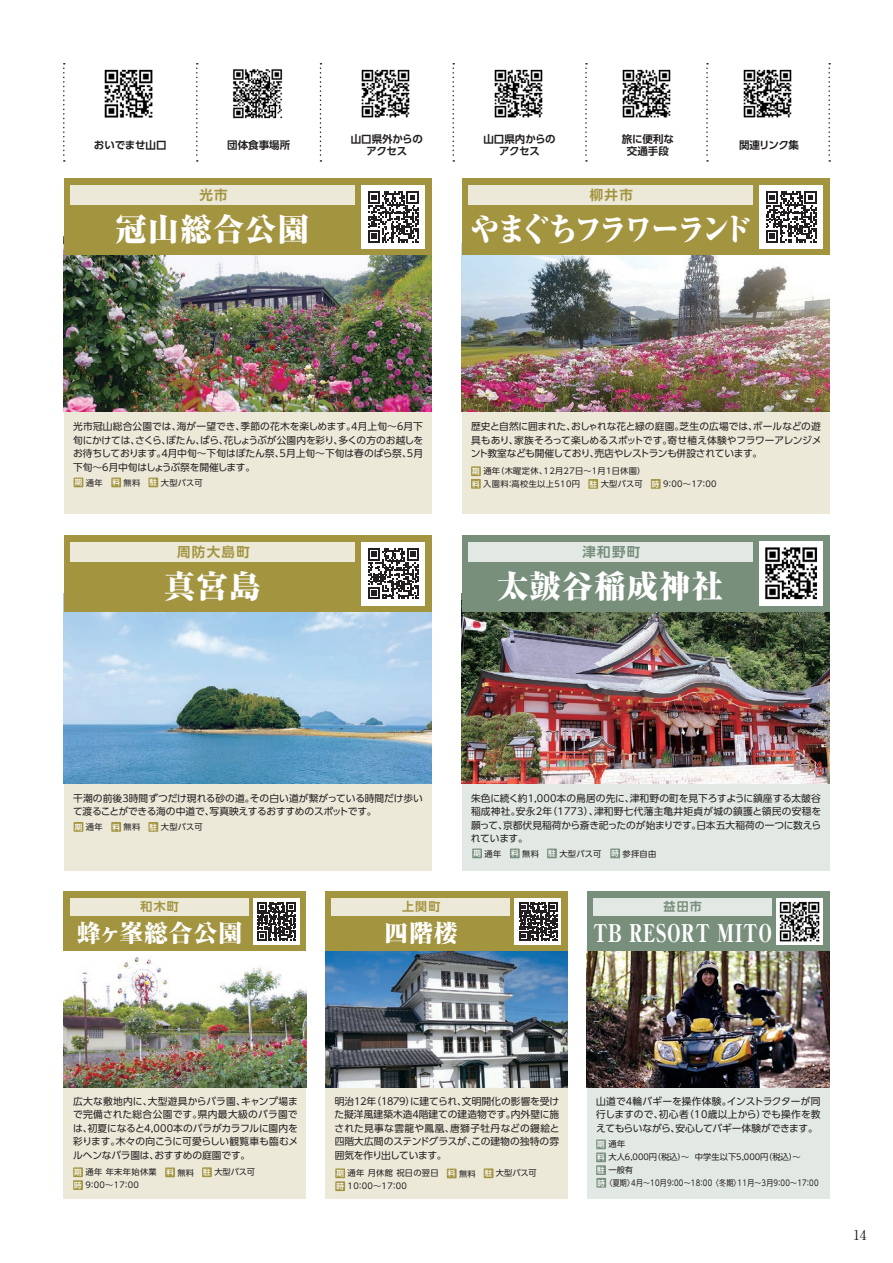
<style>
.page{position:relative;width:893px;height:1263px;background:#fff}
.page>*{position:absolute;margin:0;border:0;box-sizing:border-box;transform-origin:0 0}
.t1{font:800 expanded 31.5px "Ryumin Pr 6";letter-spacing:.03em;color:#fff}
.t2{font:800 expanded 31.5px "Ryumin Pr 6";letter-spacing:-.125em;color:#fff;scale:.92 1}
.t3{font:800 expanded 24px "Ryumin Pr 6";letter-spacing:.03em;color:#fff;scale:.75 1}
.t4{font:800 expanded 24px "Ryumin Pr 6";letter-spacing:.03em;color:#fff}
.t5{font:700 13.5px "UD Shin Go Pr 6 De";letter-spacing:.1em;color:#a39440}
.t6{font:700 13.5px "UD Shin Go Pr 6 De";color:#788f7c}
.t7{font:700 13.5px "A1 Mincho Std";color:#231f20}
.t8{font:700 12px "UD Shin Go Pr 6 De";letter-spacing:.1em;color:#a39440}
.t9{font:700 12px "UD Shin Go Pr 6 De";color:#788f7c}
.t10{font:700 10.5px/12px "UD Shin Go Pr 6 De";letter-spacing:-.01em;color:#231f20;text-align:center}
.t11{font:9.75px/13.5px "UD Shin Go Pr 6";letter-spacing:-.015em;color:#231f20;text-align:justify}
.t12{font:8.25px/12.9px "UD Shin Go Pr 6";letter-spacing:.04em;color:#231f20}
.t13{font:8.25px "UD Shin Go Pr 6";letter-spacing:.04em;color:#231f20;scale:.84 1}
.t14{font:8.25px/12.8px "UD Shin Go Pr 6";color:#231f20}
.s1{font-weight:500;font-size:7.5px;color:#fff}
</style>
<div class="page">
<div style="left:64px;top:397px;width:368px;height:117px;background:#ede9d9"></div>
<img style="left:64px;top:255px;width:368px;height:157px">
<div style="left:64px;top:179px;width:368px;height:76px;background:#a39440"></div>
<div style="left:70px;top:185px;width:284px;height:20px;background:#ede9d9"></div>
<div style="left:462px;top:753px;width:367px;height:117px;background:#e2e8e4"></div>
<img style="left:462px;top:612px;width:367px;height:171px">
<div style="left:462px;top:535px;width:367px;height:77px;background:#788f7c"></div>
<div style="left:468px;top:542px;width:284px;height:19px;background:#e2e8e4"></div>
<div style="left:462px;top:397px;width:367px;height:117px;background:#ede9d9"></div>
<img style="left:462px;top:255px;width:367px;height:157px">
<div style="left:462px;top:179px;width:367px;height:76px;background:#a39440"></div>
<div style="left:468px;top:185px;width:284px;height:20px;background:#ede9d9"></div>
<div style="left:64px;top:753px;width:368px;height:117px;background:#ede9d9"></div>
<img style="left:64px;top:612px;width:368px;height:171px">
<div style="left:64px;top:535px;width:368px;height:77px;background:#a39440"></div>
<div style="left:361px;top:542px;width:64px;height:63px;background:#fff"></div>
<div style="left:70px;top:542px;width:284px;height:19px;background:#ede9d9"></div>
<div style="left:325px;top:1022px;width:243px;height:177px;background:#ede9d9"></div>
<img style="left:325px;top:951px;width:243px;height:136px">
<div style="left:325px;top:891px;width:243px;height:60px;background:#a39440"></div>
<div style="left:332px;top:898px;width:178px;height:17px;background:#ede9d9"></div>
<div style="left:587px;top:1022px;width:242px;height:177px;background:#e2e8e4"></div>
<img style="left:587px;top:951px;width:242px;height:136px">
<div style="left:587px;top:891px;width:242px;height:60px;background:#788f7c"></div>
<div style="left:593px;top:898px;width:179px;height:17px;background:#e2e8e4"></div>
<div style="left:64px;top:1022px;width:242px;height:177px;background:#ede9d9"></div>
<img style="left:64px;top:956px;width:242px;height:131px">
<div style="left:64px;top:891px;width:242px;height:60px;background:#a39440"></div>
<div style="left:70px;top:898px;width:179px;height:17px;background:#ede9d9"></div>
<div style="left:759px;top:542px;width:64px;height:63px;background:#fff"></div>
<div style="left:361px;top:185px;width:64px;height:64px;background:#fff"></div>
<div style="left:759px;top:185px;width:64px;height:64px;background:#fff"></div>
<div style="left:253px;top:898px;width:47px;height:47px;background:#fff"></div>
<div style="left:515px;top:898px;width:46px;height:47px;background:#fff"></div>
<div style="left:776px;top:898px;width:47px;height:47px;background:#fff"></div>
<div style="left:74px;top:478px;width:9px;height:9px;background:#a39440"></div>
<div style="left:111px;top:478px;width:10px;height:9px;background:#a39440"></div>
<div style="left:148px;top:478px;width:10px;height:9px;background:#a39440"></div>
<div style="left:74px;top:822px;width:9px;height:10px;background:#a39440"></div>
<div style="left:111px;top:822px;width:10px;height:10px;background:#a39440"></div>
<div style="left:148px;top:822px;width:10px;height:10px;background:#a39440"></div>
<div style="left:472px;top:848px;width:10px;height:10px;background:#788f7c"></div>
<div style="left:510px;top:848px;width:10px;height:10px;background:#788f7c"></div>
<div style="left:547px;top:848px;width:10px;height:10px;background:#788f7c"></div>
<div style="left:610px;top:848px;width:10px;height:10px;background:#788f7c"></div>
<div style="left:471px;top:466px;width:10px;height:10px;background:#a39440"></div>
<div style="left:471px;top:479px;width:10px;height:10px;background:#a39440"></div>
<div style="left:588px;top:479px;width:10px;height:10px;background:#a39440"></div>
<div style="left:651px;top:479px;width:10px;height:10px;background:#a39440"></div>
<div style="left:73px;top:1167px;width:10px;height:10px;background:#a39440"></div>
<div style="left:73px;top:1180px;width:10px;height:10px;background:#a39440"></div>
<div style="left:165px;top:1167px;width:10px;height:10px;background:#a39440"></div>
<div style="left:202px;top:1167px;width:10px;height:10px;background:#a39440"></div>
<div style="left:335px;top:1168px;width:10px;height:10px;background:#a39440"></div>
<div style="left:335px;top:1181px;width:10px;height:10px;background:#a39440"></div>
<div style="left:447px;top:1168px;width:10px;height:10px;background:#a39440"></div>
<div style="left:484px;top:1168px;width:9px;height:10px;background:#a39440"></div>
<div style="left:596px;top:1139px;width:10px;height:10px;background:#788f7c"></div>
<div style="left:596px;top:1178px;width:10px;height:9px;background:#788f7c"></div>
<div style="left:596px;top:1152px;width:10px;height:10px;background:#788f7c"></div>
<div style="left:596px;top:1165px;width:10px;height:10px;background:#788f7c"></div>
<img style="left:779px;top:901px;width:41px;height:41px">
<img style="left:104px;top:69px;width:49px;height:49px">
<img style="left:361px;top:69px;width:49px;height:49px">
<img style="left:494px;top:69px;width:49px;height:49px">
<img style="left:622px;top:69px;width:49px;height:49px">
<img style="left:743px;top:69px;width:49px;height:49px">
<svg style="left:196px;top:63px;width:2px;height:99px"></svg>
<svg style="left:828px;top:63px;width:2px;height:99px"></svg>
<svg style="left:706px;top:63px;width:2px;height:99px"></svg>
<svg style="left:585px;top:63px;width:2px;height:99px"></svg>
<svg style="left:452px;top:63px;width:2px;height:99px"></svg>
<svg style="left:320px;top:63px;width:1px;height:99px"></svg>
<svg style="left:63px;top:63px;width:2px;height:99px"></svg>
<img style="left:232px;top:69px;width:51px;height:50px">
<svg style="left:368px;top:548px;width:51px;height:51px"></svg>
<svg style="left:519px;top:902px;width:38px;height:38px"></svg>
<svg style="left:257px;top:902px;width:39px;height:38px"></svg>
<svg style="left:368px;top:191px;width:51px;height:51px"></svg>
<svg style="left:766px;top:191px;width:51px;height:51px"></svg>
<img style="left:765px;top:547px;width:52px;height:53px">
<p class="t10" style="left:94px;top:139px;width:74px">おいでませ山口</p>
<p class="t10" style="left:227px;top:139px;width:64px">団体食事場所</p>
<p class="t10" style="left:351px;top:132px;width:74px">山口県外からのアクセス</p>
<p class="t10" style="left:483px;top:132px;width:74px">山口県内からのアクセス</p>
<p class="t10" style="left:622px;top:132px;width:54px">旅に便利な交通手段</p>
<p class="t10" style="left:739px;top:139px;width:61px">関連リンク集</p>
<h3 class="t5" style="left:199px;top:184px;width:30px">光市</h3>
<h1 class="t1" style="left:115px;top:205px;width:195px">冠山総合公園</h1>
<h3 class="t5" style="left:590px;top:184px;width:45px">柳井市</h3>
<h1 class="t2" style="left:470px;top:205px;width:307px">やまぐちフラワーランド</h1>
<p class="t11" style="left:73px;top:419px;width:352px">光市冠山総合公園では、海が一望でき、季節の花木を楽しめます。4月上旬～6月下旬にかけては、さくら、ぼたん、ばら、花しょうぶが公園内を彩り、多くの方のお越しをお待ちしております。４月中旬～下旬はぼたん祭、5月上旬～下旬は春のばら祭、5月下旬～6月中旬はしょうぶ祭を開催します。</p>
<p class="t12" style="left:75px;top:476px;width:130px"><span class="s1">期</span>通年 <span class="s1">料</span>無料 <span class="s1">駐</span>大型バス可</p>
<p class="t11" style="left:471px;top:419px;width:352px">歴史と自然に囲まれた、おしゃれな花と緑の庭園。芝生の広場では、ボールなどの遊具もあり、家族そろって楽しめるスポットです。寄せ植え体験やフラワーアレンジメント教室なども開催しており、売店やレストランも併設されています。　</p>
<p class="t12" style="left:472px;top:465px;width:246px"><span class="s1">期</span>通年（木曜定休、12月27日～1月1日休園）<br><span class="s1">料</span>入園料：高校生以上510円 <span class="s1">駐</span>大型バス可 <span class="s1">時</span> 9：00～17：00</p>
<h3 class="t5" style="left:177px;top:541px;width:74px">周防大島町</h3>
<h3 class="t6" style="left:582px;top:541px;width:60px">津和野町</h3>
<h1 class="t1" style="left:164px;top:561px;width:98px">真宮島</h1>
<h1 class="t1" style="left:497px;top:561px;width:228px">太皷谷稲成神社</h1>
<p class="t11" style="left:73px;top:791px;width:351px">干潮の前後3時間ずつだけ現れる砂の道。その白い道が繋がっている時間だけ歩いて渡ることができる海の中道で、写真映えするおすすめのスポットです。</p>
<p class="t12" style="left:75px;top:820px;width:130px"><span class="s1">期</span>通年 <span class="s1">料</span>無料 <span class="s1">駐</span>大型バス可</p>
<p class="t11" style="left:471px;top:791px;width:352px">朱色に続く約1,000本の鳥居の先に、津和野の町を見下ろすように鎮座する太皷谷稲成神社。安永2年（1773）、津和野七代藩主亀井矩貞が城の鎮護と領民の安穏を願って、京都伏見稲荷から斎き祀ったのが始まりです。日本五大稲荷の一つに数えられています。</p>
<p class="t12" style="left:473px;top:847px;width:184px"><span class="s1">期</span>通年 <span class="s1">料</span>無料 <span class="s1">駐</span>大型バス可 <span class="s1">時</span>参拝自由</p>
<p class="t8" style="left:141px;top:897px;width:40px">和木町</p>
<h2 class="t4" style="left:77px;top:914px;width:167px">蜂ヶ峯総合公園</h2>
<p class="t8" style="left:402px;top:897px;width:40px">上関町</p>
<h2 class="t4" style="left:384px;top:914px;width:75px">四階楼</h2>
<p class="t9" style="left:664px;top:897px;width:40px">益田市</p>
<h2 class="t3" style="left:593px;top:914px;width:240px">TB RESORT MITO</h2>
<p class="t11" style="left:73px;top:1094px;width:227px">広大な敷地内に、大型遊具からバラ園、キャンプ場まで完備された総合公園です。県内最大級のバラ園では、初夏になると4,000本のバラがカラフルに園内を彩ります。木々の向こうに可愛らしい観覧車も臨むメルヘンなバラ園は、おすすめの庭園です。</p>
<p class="t11" style="left:334px;top:1094px;width:227px">明治１２年（１８７９）に建てられ、文明開化の影響を受けた擬洋風建築木造４階建ての建造物です。内外壁に施された見事な雲龍や鳳凰、唐獅子牡丹などの鏝絵と四階大広間のステンドグラスが、この建物の独特の雰囲気を作り出しています。</p>
<p class="t12" style="left:74px;top:1165px;width:84px"><span class="s1">期</span>通年 年末年始休業<span class="s1">時</span> 9：00～17：00</p>
<p class="t12" style="left:166px;top:1165px;width:90px"><span class="s1">料</span>無料 <span class="s1">駐</span>大型バス可</p>
<p class="t12" style="left:336px;top:1166px;width:104px"><span class="s1">期</span>通年 月休館 祝日の翌日<span class="s1">時</span> 10：00～17：00</p>
<p class="t12" style="left:448px;top:1166px;width:90px"><span class="s1">料</span>無料 <span class="s1">駐</span>大型バス可</p>
<p class="t11" style="left:596px;top:1094px;width:226px">山道で4輪バギーを操作体験。インストラクターが同行しますので、初心者（10歳以上から）でも操作を教えてもらいながら、安心してバギー体験ができます。</p>
<p class="t12" style="left:597px;top:1138px;width:29px"><span class="s1">期</span>通年</p>
<p class="t13" style="left:598px;top:1176px;width:265px"><span class="s1">時</span>〈夏期〉4月～10月9：00～18：00 〈冬期〉11月～3月9：00～17：00</p>
<p class="t14" style="left:597px;top:1151px;width:205px"><span class="s1">料</span>大人6,000円（税込）～ 中学生以下5,000円（税込）～<span class="s1">駐</span>一般有</p>
<h3 class="t7" style="left:853px;top:1224px;width:15px">14</h3>
</div>
